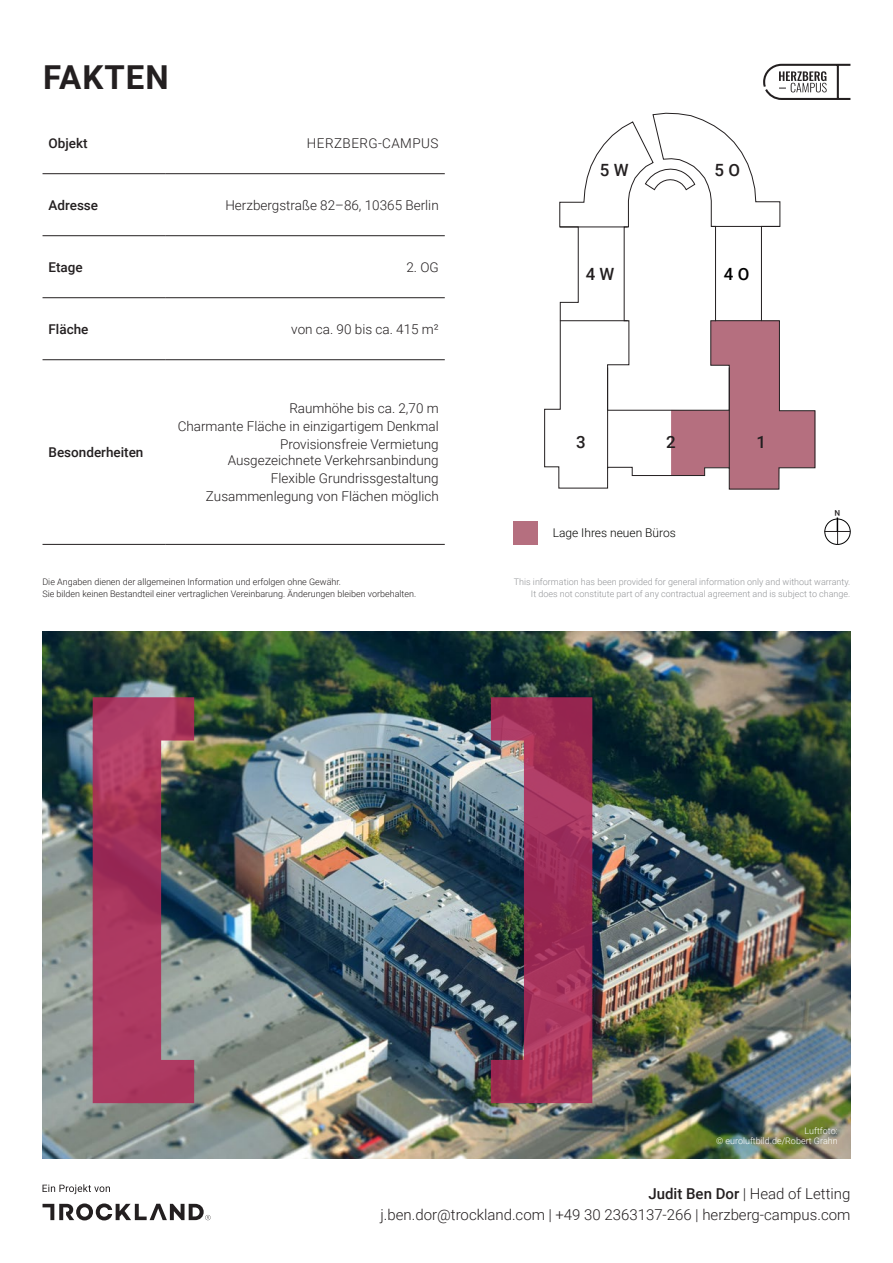
<style>
.page{position:relative;width:893px;height:1263px;background:#fff}
.page>*{position:absolute;margin:0;border:0;box-sizing:border-box;transform-origin:0 0}
.t1{font:700 33px "Roboto";letter-spacing:.03em;color:#231f20}
.t2{font:500 16.8px "Roboto";color:#231f20}
.t3{font:500 16.8px "Roboto";color:#000001}
.t4{font:300 15px/21px "Roboto";color:#231f20;text-align:right}
.t5{font:300 13.5px/18px "Roboto";color:#231f20;text-align:right}
.t6{font:500 13.5px "Roboto";color:#231f20}
.t7{font:300 13.5px "Roboto";letter-spacing:.035em;color:#231f20}
.t8{font:300 12px "Roboto";color:#040503}
.t9{font:300 9px/12px "Roboto";color:#231f20}
.t10{font:300 9px/12px "Roboto";color:#939598;text-align:right}
.t11{font:300 9px/10.5px "Roboto";color:#fff;text-align:right}
.s1{font-weight:500}
.s2{font-family:"Roboto Slab"}
</style>
<div class="page">
<svg style="left:43px;top:1184px;width:67px;height:10px"></svg>
<svg style="left:43px;top:1203px;width:168px;height:17px"></svg>
<svg style="left:763px;top:63px;width:88px;height:37px"></svg>
<div style="left:514px;top:521px;width:24px;height:24px;background:#b56f7f"></div>
<hr style="left:43px;top:173px;width:123px;height:1px;background:#231f20">
<hr style="left:166px;top:173px;width:279px;height:1px;background:#231f20">
<hr style="left:166px;top:235px;width:279px;height:1px;background:#231f20">
<hr style="left:43px;top:297px;width:123px;height:1px;background:#231f20">
<hr style="left:166px;top:297px;width:279px;height:1px;background:#231f20">
<hr style="left:43px;top:359px;width:123px;height:1px;background:#231f20">
<hr style="left:166px;top:359px;width:279px;height:1px;background:#231f20">
<hr style="left:43px;top:544px;width:123px;height:1px;background:#231f20">
<hr style="left:166px;top:544px;width:279px;height:1px;background:#231f20">
<hr style="left:43px;top:235px;width:123px;height:1px;background:#231f20">
<svg style="left:544px;top:113px;width:272px;height:377px"></svg>
<hr style="left:715px;top:320px;width:46px;height:1px;background:#231f20">
<hr style="left:560px;top:320px;width:68px;height:1px;background:#231f20">
<hr style="left:560px;top:227px;width:68px;height:1px;background:#231f20">
<hr style="left:711px;top:226px;width:68px;height:1px;background:#231f20">
<hr style="left:729px;top:367px;width:1px;height:102px;background:#231f20">
<hr style="left:607px;top:367px;width:1px;height:102px;background:#231f20">
<div style="left:825px;top:519px;width:25px;height:26px;border:1px solid #000;border-radius:50%"></div>
<img style="left:43px;top:631px;width:807px;height:528px">
<svg style="left:93px;top:697px;width:101px;height:406px;background:#964562"></svg>
<svg style="left:491px;top:697px;width:101px;height:406px;background:#8c3b5c"></svg>
<svg style="left:824px;top:517px;width:26px;height:27px"></svg>
<h1 class="t1" style="left:43px;top:54px;width:127px">FAKTEN</h1>
<p class="t6" style="left:49px;top:134px;width:41px">Objekt</p>
<p class="t7" style="left:307px;top:134px;width:133px">HERZBERG-CAMPUS</p>
<p class="t6" style="left:49px;top:195px;width:51px">Adresse</p>
<p class="t5" style="left:225px;top:195px;width:215px">Herzbergstraße 82–86, 10365 Berlin</p>
<p class="t6" style="left:49px;top:258px;width:36px">Etage</p>
<p class="t5" style="left:406px;top:257px;width:34px">2. OG</p>
<p class="t6" style="left:49px;top:320px;width:41px">Fläche</p>
<p class="t5" style="left:291px;top:319px;width:149px">von ca. 90 bis ca. 415 m²</p>
<p class="t6" style="left:49px;top:443px;width:96px">Besonderheiten</p>
<p class="t5" style="left:178px;top:399px;width:263px">Raumhöhe bis ca. 2,70 m<br>Charmante Fläche in einzigartigem Denkmal<br>Provisionsfreie Vermietung</p>
<p class="t5" style="left:206px;top:451px;width:234px">Ausgezeichnete Verkehrsanbindung<br>Flexible Grundrissgestaltung<br>Zusammenlegung von Flächen möglich</p>
<p class="t2" style="left:600px;top:158px;width:30px">5 W</p>
<p class="t2" style="left:715px;top:158px;width:27px">5 O</p>
<p class="t2" style="left:586px;top:262px;width:30px">4 W</p>
<p class="t3" style="left:724px;top:262px;width:27px">4 O</p>
<p class="t2" style="left:576px;top:431px;width:11px">3</p>
<p class="t2" style="left:666px;top:431px;width:11px">2</p>
<p class="t2" style="left:756px;top:431px;width:11px">1</p>
<p class="t8" style="left:553px;top:525px;width:125px">Lage Ihres neuen Büros</p>
<p class="t9" style="left:42px;top:576px;width:375px">Die Angaben dienen der allgemeinen Information und erfolgen ohne Gewähr.<br>Sie bilden keinen Bestandteil einer vertraglichen Vereinbarung. Änderungen bleiben vorbehalten.</p>
<p class="t10" style="left:514px;top:576px;width:338px">This information has been provided for general information only and without warranty.<br>It does not constitute part of any contractual agreement and is subject to change.</p>
<p class="t11" style="left:716px;top:1125px;width:123px">Luftfoto:<br>© euroluftbild.de/Robert Grahn</p>
<p class="t4" style="left:380px;top:1183px;width:471px"><span class="s1">Judit Ben Dor</span> <span class="s2">|</span> Head of Letting<br>j.ben.dor@trockland.com <span class="s2">|</span> +49 30 2363137-266 <span class="s2">|</span> herzberg-campus.com</p>
</div>
